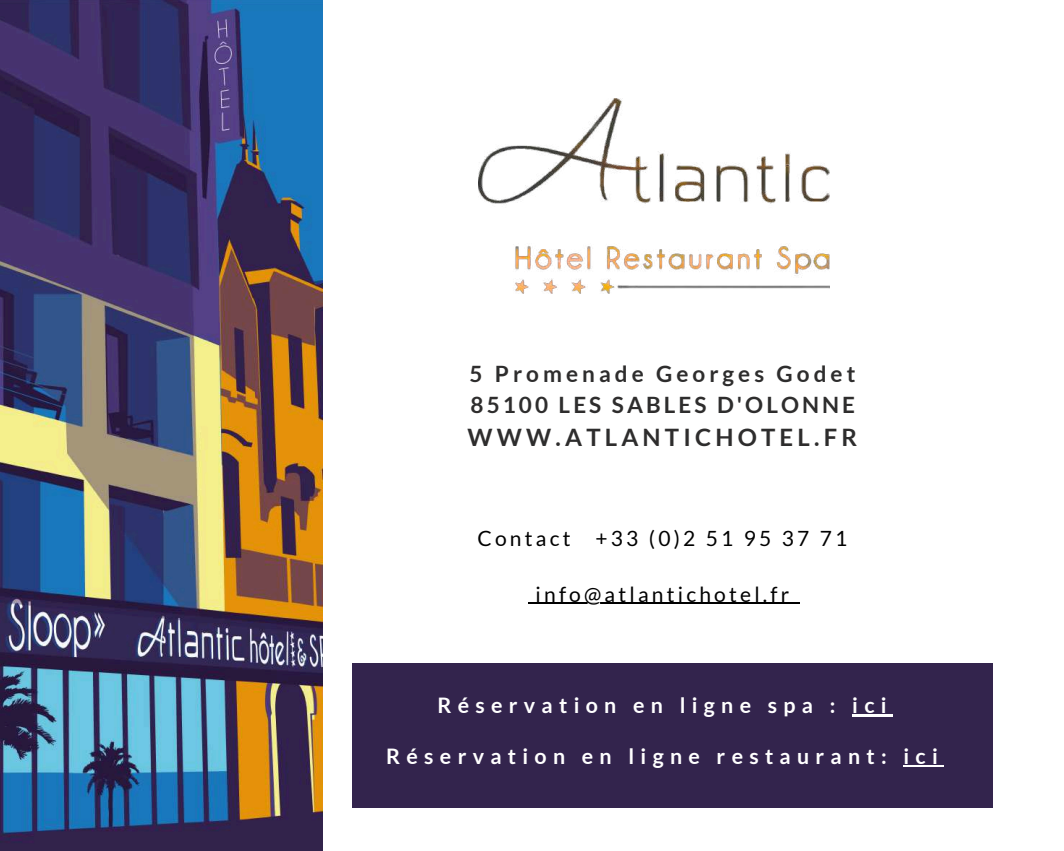
<style>
.page{position:relative;width:1064px;height:851px;background:#fff}
.page>*{position:absolute;margin:0;border:0;box-sizing:border-box;transform-origin:0 0}
.t1{font:700 24px "Lato";letter-spacing:.175em;color:#2e2d2d}
.t2{font:700 22.5px/31.5px "Lato";letter-spacing:.18em;color:#2e2d2d}
.t3{font:700 21.45px "Lato";letter-spacing:.295em;color:#fff}
.t4{font:21px "Lato";letter-spacing:.15em;color:#000}
</style>
<div class="page">
<img style="left:479px;top:99px;width:349px;height:194px">
<div style="left:352px;top:663px;width:639px;height:144px;background:#33244d"></div>
<img style="left:0;top:0;width:323px;height:850px">
<svg style="left:528px;top:602px;width:7px;height:2px"></svg>
<hr style="left:535px;top:602px;width:49px;height:2px;background:#000">
<hr style="left:584px;top:602px;width:215px;height:2px;background:#000">
<hr style="left:852px;top:714px;width:40px;height:2px;background:#fff">
<hr style="left:903px;top:765px;width:40px;height:1px;background:#fff">
<p class="t2" style="left:469px;top:357px;width:387px">5 Promenade Georges Godet<br>85100 LES SABLES D'OLONNE</p>
<p class="t1" style="left:467px;top:422px;width:391px">WWW.ATLANTICHOTEL.FR</p>
<p class="t4" style="left:477px;top:525px;width:371px">Contact +33 (0)2 51 95 37 71</p>
<p class="t4" style="left:535px;top:581px;width:255px">info@atlantichotel.fr</p>
<p class="t3" style="left:437px;top:691px;width:450px">Réservation en ligne spa : ici</p>
<p class="t3" style="left:386px;top:742px;width:553px">Réservation en ligne restaurant: ici</p>
</div>
